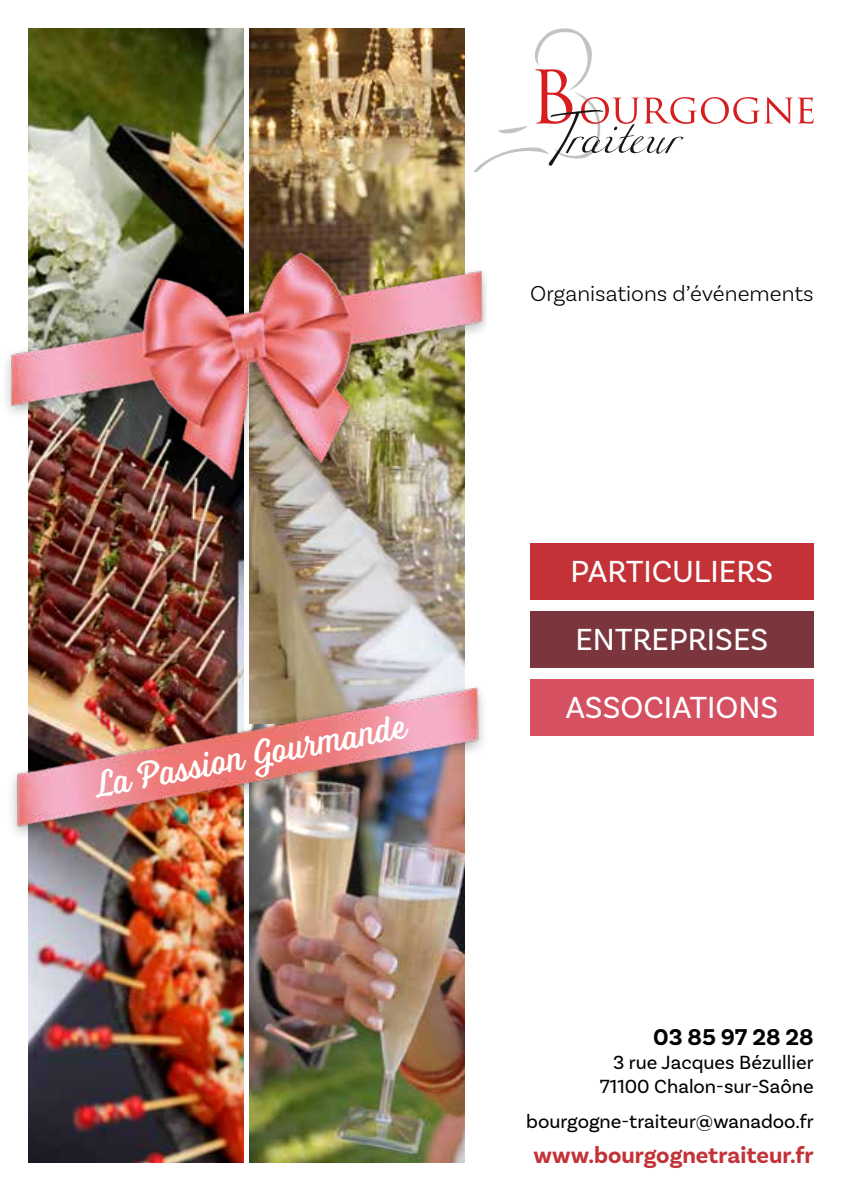
<style>
.page{position:relative;width:842px;height:1191px;background:#fff}
.page>*{position:absolute;margin:0;border:0;box-sizing:border-box;transform-origin:0 0}
.t1{font:300 38px "Voltage";color:#fff}
.t2{font:32px/68px "Basic Sans";color:#fff;text-align:center}
.t3{font:700 24px "Basic Sans";color:#c23237}
.t4{font:700 24px "Basic Sans";color:#000}
.t5{font:300 22.8px "Basic Sans";color:#000}
.t6{font:20px/24px "Basic Sans";color:#000;text-align:right}
</style>
<div class="page">
<img style="left:28px;top:28px;width:216px;height:1134px">
<img style="left:249px;top:28px;width:216px;height:648px">
<img style="left:249px;top:852px;width:216px;height:310px">
<svg style="left:474px;top:28px;width:340px;height:144px"></svg>
<div style="left:530px;top:543px;width:284px;height:57px;background:#c23237"></div>
<div style="left:530px;top:611px;width:284px;height:57px;background:#7a353d"></div>
<div style="left:530px;top:679px;width:284px;height:57px;background:#d55060"></div>
<img style="left:6px;top:232px;width:480px;height:269px">
<img style="left:12px;top:676px;width:472px;height:176px">
<h1 class="t1" style="left:89px;top:763px;width:320px;rotate:-11deg">La Passion Gourmande</h1>
<p class="t5" style="left:530px;top:279px;width:285px">Organisations d’événements</p>
<h2 class="t2" style="left:565px;top:537px;width:214px">PARTICULIERS<br>ENTREPRISES<br>ASSOCIATIONS</h2>
<p class="t4" style="left:653px;top:1022px;width:162px">03 85 97 28 28</p>
<p class="t6" style="left:600px;top:1050px;width:215px">3 rue Jacques Bézullier<br>71100 Chalon-sur-Saône</p>
<p class="t6" style="left:526px;top:1109px;width:289px">bourgogne-traiteur@wanadoo.fr</p>
<p class="t3" style="left:534px;top:1140px;width:281px">www.bourgognetraiteur.fr</p>
</div>
